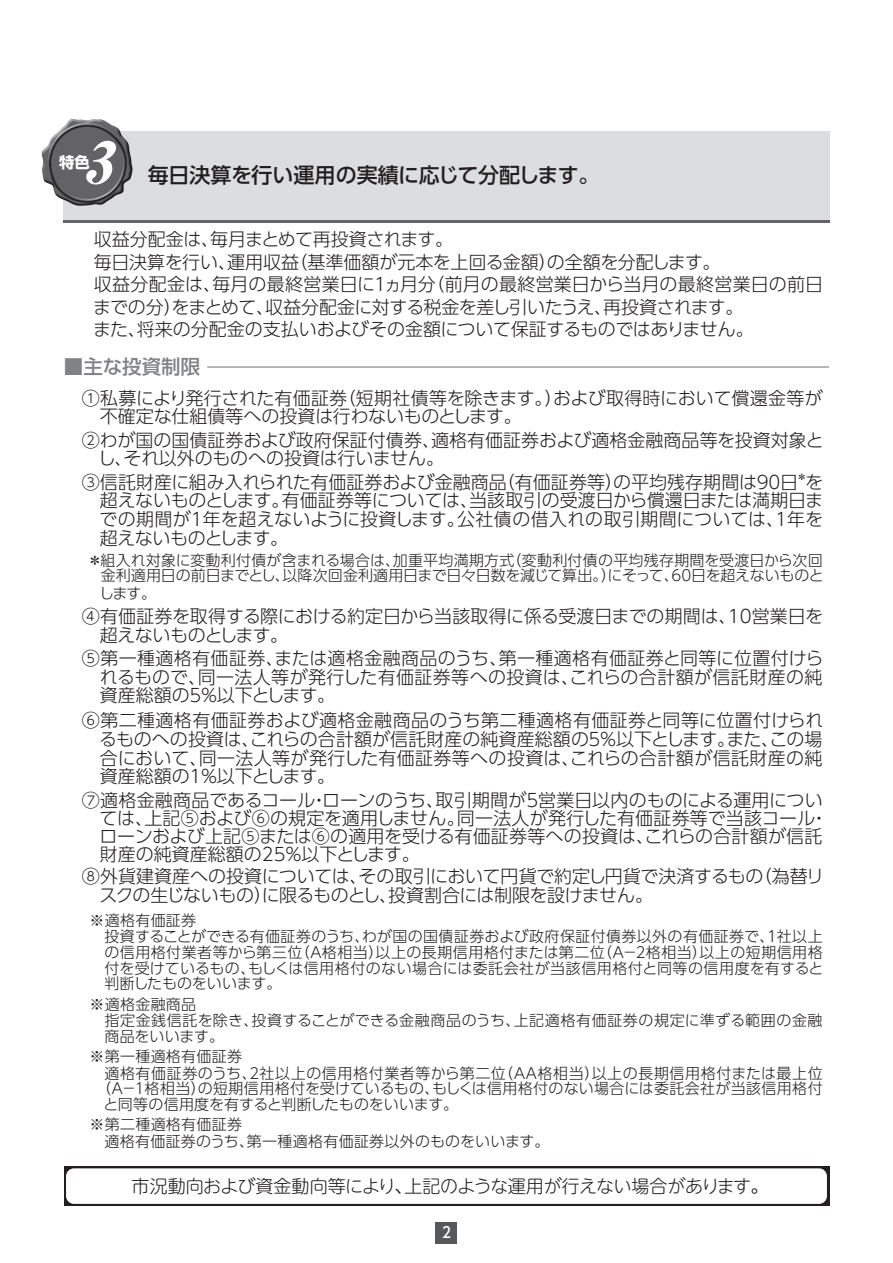
<style>
.page{position:relative;width:893px;height:1263px;background:#fff}
.page>*{position:absolute;margin:0;border:0;box-sizing:border-box;transform-origin:0 0}
.t1{font:italic 58.5px "Midashi Min Pr 5 MA31";color:#fff;scale:1.04 1}
.t2{font:500 21px "UD Shin Go Pro";letter-spacing:-.01em;color:#231f20}
.t3{font:500 19.5px "UD Shin Go Pro";color:#808285}
.t4{font:300 18px/18.8px "UD Shin Go Pro";color:#231f20}
.t5{font:300 18px/18.8px "UD Shin Go Pro";letter-spacing:-.02em;color:#231f20}
.t6{font:300 18px "UD Shin M Go Pro";letter-spacing:-.01em;color:#231f20}
.t7{font:700 15.3px "UD Shin Go Pro";color:#fff}
.t8{font:300 15px/15.9px "UD Shin Go Pro";letter-spacing:.02em;color:#231f20}
.t9{font:300 15px/15.8px "UD Shin Go Pro";color:#231f20;text-align:right}
.t10{font:300 15px "UD Shin Go Pro";letter-spacing:.04em;color:#231f20}
.t11{font:300 15px "UD Shin Go Pro";letter-spacing:-.01em;color:#231f20}
.t12{font:500 15px "UD Shin Go Pro";color:#fff;scale:.9 1}
</style>
<div class="page">
<div style="left:436px;top:1222px;width:21px;height:21px;background:#57585a"></div>
<div style="left:63px;top:131px;width:766px;height:92px;background:#dcdddf"></div>
<hr style="left:63px;top:220px;width:766px;height:3px;background:#636366">
<img style="left:41px;top:119px;width:92px;height:87px">
<hr style="left:207px;top:366px;width:622px;height:2px;background:#808285">
<div style="left:64px;top:1166px;width:765px;height:40px;background:#231f20"></div>
<div style="left:66px;top:1168px;width:761px;height:36px;background:#fff;border-radius:8px"></div>
<h1 class="t1" style="left:82px;top:117px;width:49px">3</h1>
<p class="t7" style="left:59px;top:150px;width:32px">特色</p>
<p class="t2" style="left:148px;top:158px;width:453px">毎日決算を行い運用の実績に応じて分配します。</p>
<p class="t4" style="left:93px;top:227px;width:731px;line-height:22.5px">収益分配金は、毎月まとめて再投資されます。<br>毎日決算を行い、運用収益（基準価額が元本を上回る金額）の全額を分配します。<br>収益分配金は、毎月の最終営業日に１ヵ月分（前月の最終営業日から当月の最終営業日の前日までの分）をまとめて、収益分配金に対する税金を差し引いたうえ、再投資されます。<br>また、将来の分配金の支払いおよびその金額について保証するものではありません。</p>
<p class="t3" style="left:64px;top:351px;width:138px">■主な投資制限</p>
<p class="t4" style="left:100px;top:388px;width:724px;text-indent:-18px">①私募により発行された有価証券（短期社債等を除きます。）および取得時において償還金等が不確定な仕組債等への投資は行わないものとします。</p>
<p class="t4" style="left:98px;top:430px;width:727px;text-indent:-16px">②わが国の国債証券および政府保証付債券、適格有価証券および適格金融商品等を投資対象とし、それ以外のものへの投資は行いません。</p>
<p class="t4" style="left:100px;top:472px;width:725px;text-align:justify;text-indent:-18px">③信託財産に組み入れられた有価証券および金融商品（有価証券等）の平均残存期間は90日<sup>＊</sup>を超えないものとします。有価証券等については、当該取引の受渡日から償還日または満期日までの期間が１年を超えないように投資します。公社債の借入れの取引期間については、１年を超えないものとします。</p>
<p class="t9" style="left:87px;top:551px;width:738px">＊組入れ対象に変動利付債が含まれる場合は、加重平均満期方式（変動利付債の平均残存期間を受渡日から次回金利適用日の前日までとし、以降次回金利適用日まで日々日数を減じて算出。）にそって、60日を超えないものと</p>
<p class="t8" style="left:99px;top:584px;width:59px">します。</p>
<p class="t5" style="left:100px;top:606px;width:725px;text-indent:-18px">④有価証券を取得する際における約定日から当該取得に係る受渡日までの期間は、10営業日を超えないものとします。</p>
<p class="t4" style="left:100px;top:648px;width:725px;text-align:justify;text-indent:-18px">⑤第一種適格有価証券、または適格金融商品のうち、第一種適格有価証券と同等に位置付けられるもので、同一法人等が発行した有価証券等への投資は、これらの合計額が信託財産の純資産総額の５％以下とします。</p>
<p class="t4" style="left:99px;top:710px;width:726px;text-align:justify;text-indent:-17px">⑥第二種適格有価証券および適格金融商品のうち第二種適格有価証券と同等に位置付けられるものへの投資は、これらの合計額が信託財産の純資産総額の５％以下とします。また、この場合において、同一法人等が発行した有価証券等への投資は、これらの合計額が信託財産の純資産総額の１％以下とします。</p>
<p class="t4" style="left:99px;top:790px;width:730px;line-height:18px;text-indent:-17px">⑦適格金融商品であるコール・ローンのうち、取引期間が５営業日以内のものによる運用については、上記⑤および⑥の規定を適用しません。同一法人が発行した有価証券等で当該コール・ローンおよび上記⑤または⑥の適用を受ける有価証券等への投資は、これらの合計額が信託財産の純資産総額の25％以下とします。</p>
<p class="t4" style="left:100px;top:866px;width:726px;text-indent:-18px">⑧外貨建資産への投資については、その取引において円貨で約定し円貨で決済するもの（為替リスクの生じないもの）に限るものとし、投資割合には制限を設けません。</p>
<p class="t8" style="left:104px;top:911px;width:721px;text-indent:-15px">※適格有価証券<br>投資することができる有価証券のうち、わが国の国債証券および政府保証付債券以外の有価証券で、１社以上の信用格付業者等から第三位（Ａ格相当）以上の長期信用格付または第二位（Ａ－２格相当）以上の短期信用格付を受けているもの、もしくは信用格付のない場合には委託会社が当該信用格付と同等の信用度を有すると判断したものをいいます。</p>
<p class="t8" style="left:104px;top:995px;width:720px;text-indent:-15px">※適格金融商品<br>指定金銭信託を除き、投資することができる金融商品のうち、上記適格有価証券の規定に準ずる範囲の金融商品をいいます。</p>
<p class="t8" style="left:89px;top:1048px;width:154px">※第一種適格有価証券</p>
<p class="t10" style="left:104px;top:1061px;width:720px">適格有価証券のうち、２社以上の信用格付業者等から第二位（ＡＡ格相当）以上の長期信用格付または最上位</p>
<p class="t8" style="left:96px;top:1080px;width:728px">（Ａ－１格相当）の短期信用格付を受けているもの、もしくは信用格付のない場合には委託会社が当該信用格付</p>
<p class="t11" style="left:104px;top:1092px;width:356px">と同等の信用度を有すると判断したものをいいます。</p>
<p class="t8" style="left:104px;top:1116px;width:447px;line-height:16.5px;text-indent:-15px">※第二種適格有価証券<br>適格有価証券のうち、第一種適格有価証券以外のものをいいます。</p>
<p class="t6" style="left:132px;top:1171px;width:638px">市況動向および資金動向等により、上記のような運用が行えない場合があります。</p>
<p class="t12" style="left:442px;top:1220px;width:11px">2</p>
</div>
